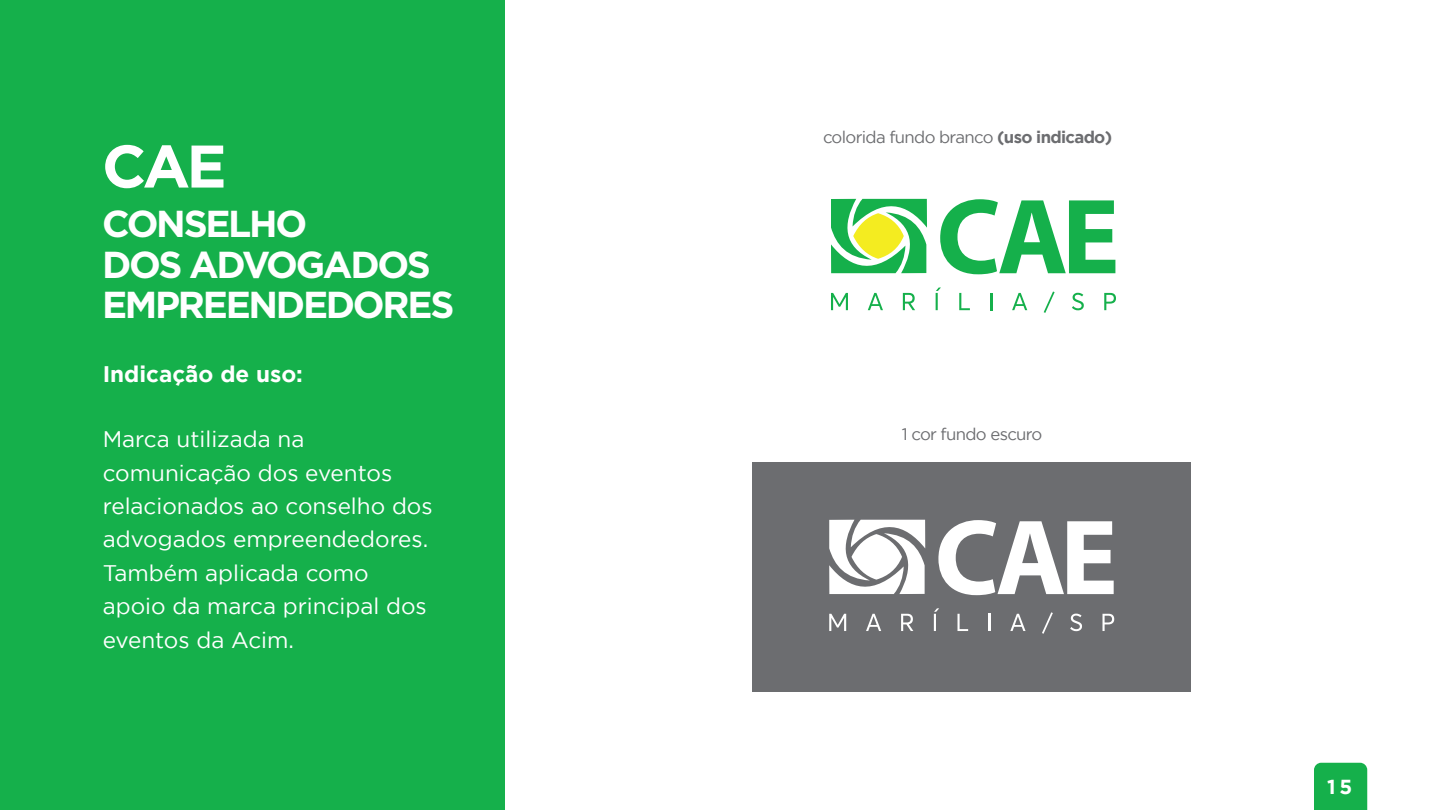
<style>
.page{position:relative;width:1440px;height:810px;background:#fff}
.page>*{position:absolute;margin:0;border:0;box-sizing:border-box;transform-origin:0 0}
.t1{font:700 60px "Gotham";color:#fff}
.t2{font:700 37.5px/40.5px "Gotham";letter-spacing:-.06em;color:#fff}
.t3{font:22.5px/33.5px "Gotham";color:#fff}
.t4{font:700 22.5px "Gotham";color:#fff}
.t5{font:700 20.25px "Gotham";color:#fff}
.t6{font:16.73px "Gotham";letter-spacing:-.04em;color:#6c6d70}
.s1{font-weight:700}
</style>
<div class="page">
<div style="left:0;top:0;width:505px;height:810px;background:#15b04b"></div>
<div style="left:1314px;top:763px;width:53px;height:47px;background:#15b04b"></div>
<div style="left:752px;top:462px;width:439px;height:230px;background:#6c6d70"></div>
<svg style="left:831px;top:198px;width:96px;height:76px"></svg>
<svg style="left:853px;top:213px;width:51px;height:46px;fill:#f4ec20"></svg>
<svg style="left:831px;top:293px;width:17px;height:17px"></svg>
<svg style="left:868px;top:293px;width:15px;height:17px"></svg>
<svg style="left:903px;top:293px;width:12px;height:17px"></svg>
<svg style="left:936px;top:288px;width:5px;height:22px"></svg>
<svg style="left:959px;top:293px;width:11px;height:17px"></svg>
<svg style="left:990px;top:293px;width:2px;height:17px"></svg>
<svg style="left:1012px;top:293px;width:15px;height:17px"></svg>
<svg style="left:1044px;top:291px;width:11px;height:22px"></svg>
<svg style="left:1072px;top:293px;width:12px;height:17px"></svg>
<svg style="left:1104px;top:293px;width:12px;height:17px"></svg>
<svg style="left:940px;top:199px;width:175px;height:75px"></svg>
<svg style="left:829px;top:519px;width:96px;height:75px"></svg>
<svg style="left:852px;top:534px;width:50px;height:46px;background:#e6e6e6"></svg>
<svg style="left:829px;top:614px;width:17px;height:17px"></svg>
<svg style="left:866px;top:614px;width:15px;height:17px"></svg>
<svg style="left:901px;top:614px;width:12px;height:17px"></svg>
<svg style="left:934px;top:608px;width:5px;height:23px"></svg>
<svg style="left:958px;top:614px;width:10px;height:17px"></svg>
<svg style="left:988px;top:614px;width:2px;height:17px"></svg>
<svg style="left:1010px;top:614px;width:16px;height:17px"></svg>
<svg style="left:1042px;top:612px;width:11px;height:22px"></svg>
<svg style="left:1070px;top:614px;width:12px;height:17px"></svg>
<svg style="left:1103px;top:614px;width:11px;height:17px"></svg>
<svg style="left:938px;top:520px;width:176px;height:75px"></svg>
<h1 class="t1" style="left:102px;top:132px;width:126px">CAE</h1>
<h2 class="t2" style="left:102px;top:203px;width:354px">CONSELHO<br>DOS ADVOGADOS<br>EMPREENDEDORES</h2>
<p class="t4" style="left:103px;top:361px;width:202px">Indicação de uso:</p>
<p class="t3" style="left:103px;top:422px;width:331px">Marca utilizada na comunicação dos eventos relacionados ao conselho dos advogados empreendedores.<br>Também aplicada como apoio da marca principal dos eventos da Acim.</p>
<p class="t6" style="left:823px;top:128px;width:291px">colorida fundo branco <span class="s1">(uso indicado)</span></p>
<p class="t6" style="left:902px;top:425px;width:142px">1 cor fundo escuro</p>
<p class="t5" style="left:1327px;top:775px;width:26px">15</p>
</div>
